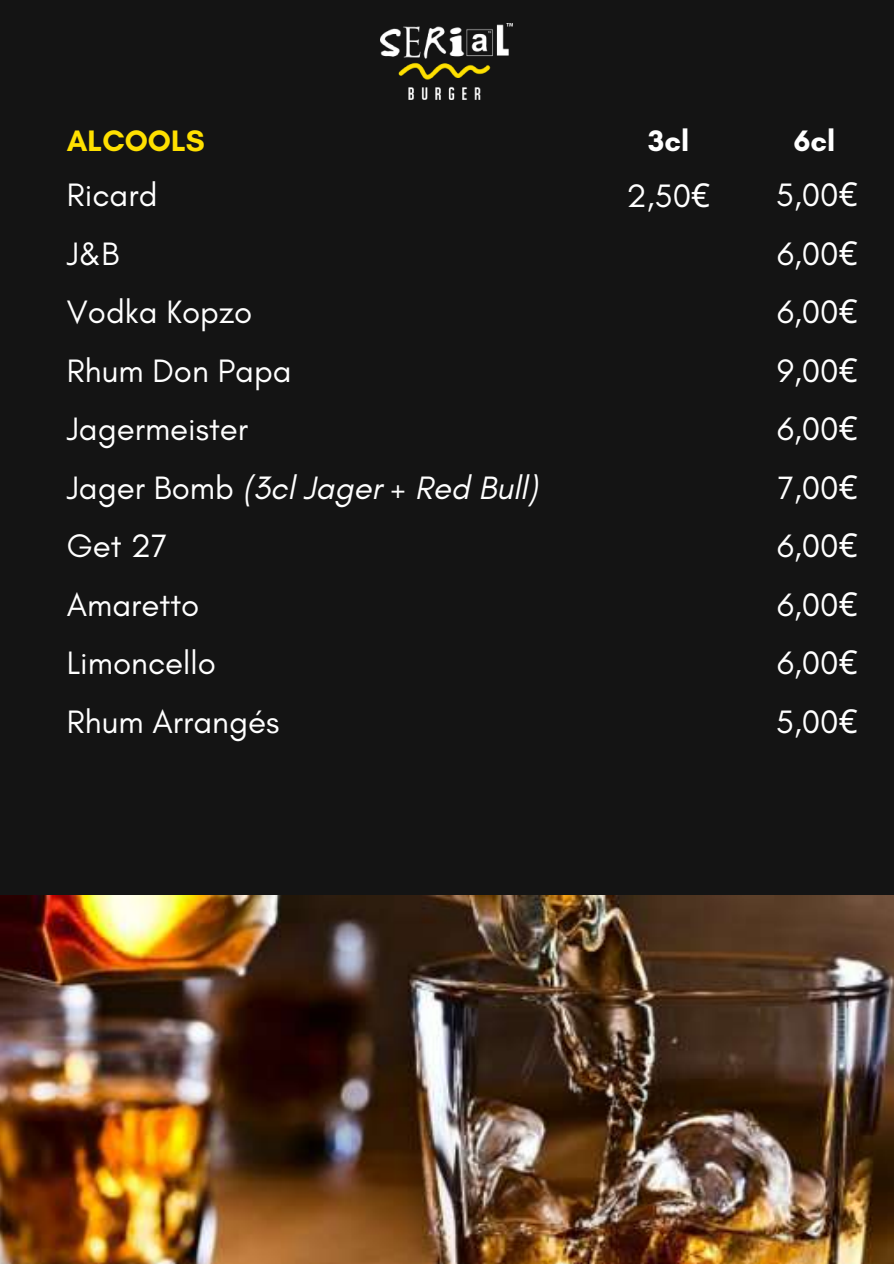
<style>
.page{position:relative;width:894px;height:1264px;background:#fff}
.page>*{position:absolute;margin:0;border:0;box-sizing:border-box;transform-origin:0 0}
.t1{font:33px/58.5px "Glacial Indifference";color:#fff}
.t2{font:700 30.15px "Glacial Indifference";color:#ffe000}
.t3{font:700 30.15px "Glacial Indifference";color:#fff}
.s1{font-style:italic}
.s2{font-family:"Noto Sans"}
</style>
<div class="page">
<div style="left:0;top:0;width:893px;height:1263px;background:#141414"></div>
<img style="left:0;top:895px;width:893px;height:368px">
<img style="left:381px;top:24px;width:131px;height:75px">
<p class="t2" style="left:67px;top:122px;width:139px">ALCOOLS</p>
<p class="t1" style="left:67px;top:165px;width:472px">Ricard<br>J&amp;B<br>Vodka Kopzo<br>Rhum Don Papa<br>Jagermeister<br>Jager Bomb <span class="s1">(3cl Jager + Red Bull)<br></span>Get 27<br>Amaretto<br>Limoncello<br>Rhum Arrangés</p>
<p class="t3" style="left:648px;top:122px;width:42px">3cl</p>
<p class="t1" style="left:626px;top:166px;width:85px">2,50<span class="s2">€</span></p>
<p class="t3" style="left:793px;top:122px;width:43px">6cl</p>
<p class="t1" style="left:775px;top:165px;width:83px;text-align:justify">5,00<span class="s2">€ </span>6,00<span class="s2">€ </span>6,00<span class="s2">€ </span>9,00<span class="s2">€ </span>6,00<span class="s2">€ </span>7,00<span class="s2">€ </span>6,00<span class="s2">€ </span>6,00<span class="s2">€ </span>6,00<span class="s2">€ </span>5,00<span class="s2">€</span></p>
</div>
